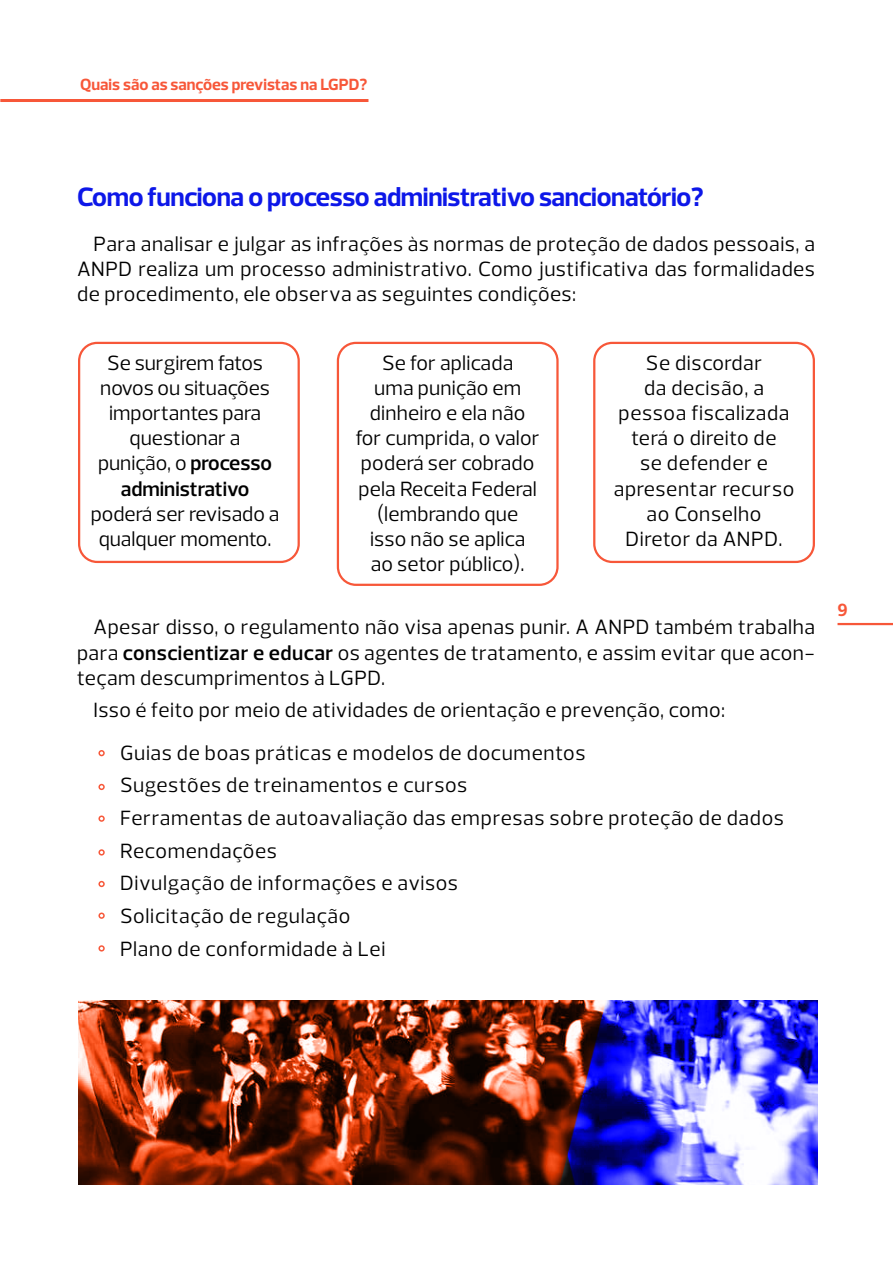
<style>
.page{position:relative;width:893px;height:1263px;background:#fff}
.page>*{position:absolute;margin:0;border:0;box-sizing:border-box;transform-origin:0 0}
.t1{font:700 27px "Prelo";letter-spacing:-.015em;color:#0d17e8}
.t2{font:21px/25.2px "Prelo";letter-spacing:.02em;color:#000;text-align:justify}
.t3{font:21px/25.2px "Prelo";color:#000;text-align:center}
.t4{font:700 18px "Prelo";color:#f75739}
.t5{font:700 16.5px "Prelo";color:#f75739}
.s1{font-weight:600}
</style>
<div class="page">
<hr style="left:837px;top:623px;width:56px;height:2px;background:#f75739">
<img style="left:78px;top:1000px;width:739px;height:185px">
<hr style="left:0;top:99px;width:368px;height:3px;background:#f75739">
<div style="left:78px;top:342px;width:222px;height:221px;border:2px solid #f75739;border-radius:18px"></div>
<div style="left:593px;top:342px;width:222px;height:221px;border:2px solid #f75739;border-radius:18px"></div>
<div style="left:337px;top:342px;width:222px;height:244px;border:2px solid #f75739;border-radius:18px"></div>
<svg style="left:98px;top:750px;width:7px;height:6px"></svg>
<svg style="left:98px;top:815px;width:7px;height:7px"></svg>
<svg style="left:98px;top:912px;width:7px;height:7px"></svg>
<svg style="left:98px;top:784px;width:7px;height:6px"></svg>
<svg style="left:98px;top:881px;width:7px;height:6px"></svg>
<svg style="left:98px;top:849px;width:7px;height:6px"></svg>
<svg style="left:98px;top:945px;width:7px;height:6px"></svg>
<p class="t5" style="left:80px;top:75px;width:289px">Quais são as sanções previstas na LGPD?</p>
<p class="t1" style="left:77px;top:180px;width:628px">Como funciona o processo administrativo sancionatório?</p>
<p class="t2" style="left:77px;top:231px;width:739px;text-indent:17px">Para analisar e julgar as infrações às normas de proteção de dados pessoais, a ANPD realiza um processo administrativo. Como justificativa das formalidades de procedimento, ele observa as seguintes condições:</p>
<p class="t3" style="left:98px;top:350px;width:176px">Se surgirem fatos novos ou situações importantes para questionar a punição, o <span class="s1">processo administrativo</span></p>
<p class="t3" style="left:91px;top:501px;width:190px">poderá ser revisado a qualquer momento.</p>
<p class="t2" style="left:356px;top:350px;width:186px;text-align:center">Se for aplicada<br>uma punição em dinheiro e ela não for cumprida, o valor poderá ser cobrado pela Receita Federal (lembrando que<br>isso não se aplica<br>ao setor público).</p>
<p class="t2" style="left:614px;top:350px;width:182px;text-align:center">Se discordar<br>da decisão, a pessoa fiscalizada terá o direito de<br>se defender e apresentar recurso ao Conselho<br>Diretor da ANPD.</p>
<p class="t2" style="left:77px;top:615px;width:739px;text-indent:17px">Apesar disso, o regulamento não visa apenas punir. A ANPD também trabalha para <span class="s1">conscientizar e educar</span> os agentes de tratamento, e assim evitar que acon&shy;teçam descumprimentos à LGPD.</p>
<p class="t2" style="left:94px;top:698px;width:633px">Isso é feito por meio de atividades de orientação e prevenção, como:</p>
<p class="t2" style="left:120px;top:736px;width:665px;line-height:32.7px;text-align:left">Guias de boas práticas e modelos de documentos<br>Sugestões de treinamentos e cursos<br>Ferramentas de autoavaliação das empresas sobre proteção de dados Recomendações<br>Divulgação de informações e avisos<br>Solicitação de regulação<br>Plano de conformidade à Lei</p>
<p class="t4" style="left:837px;top:599px;width:12px">9</p>
</div>
